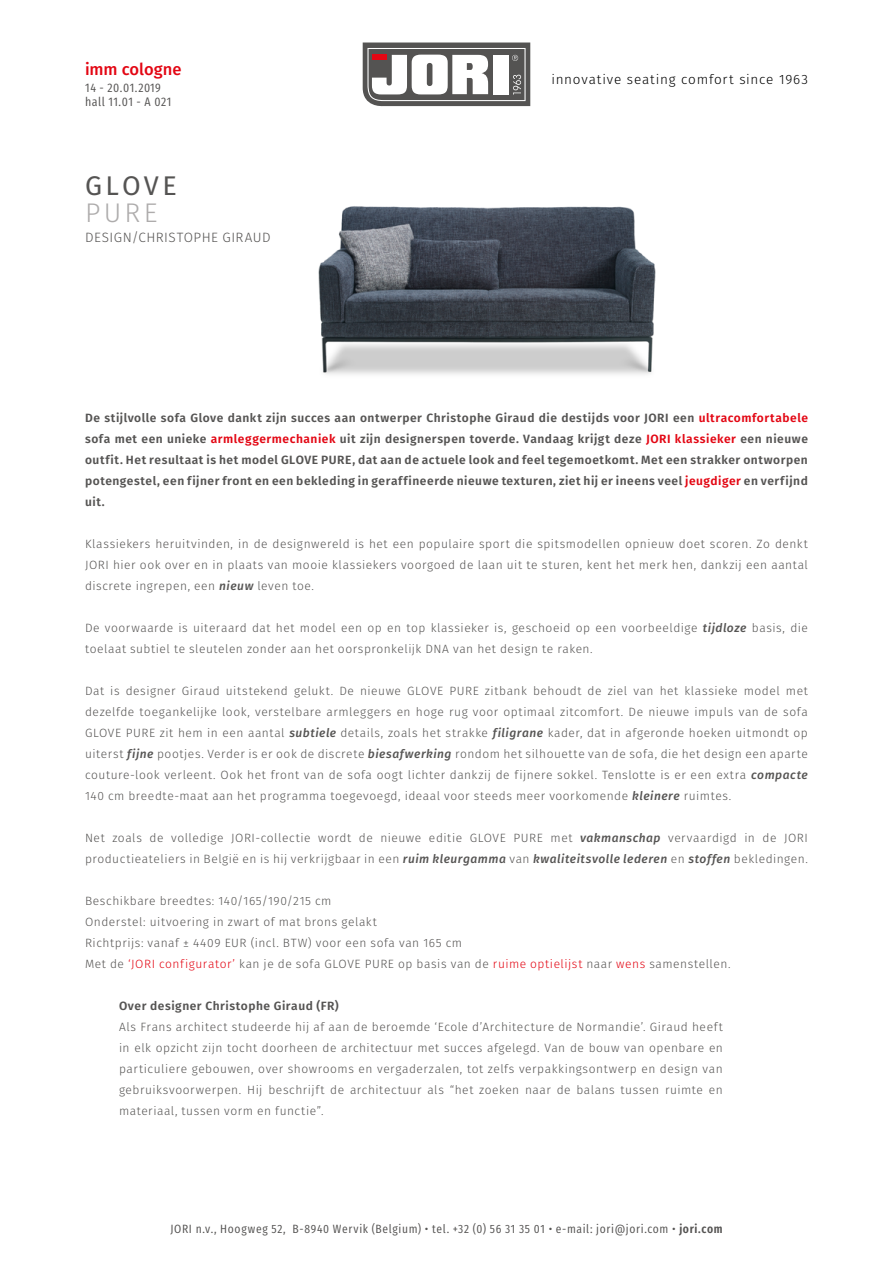
<style>
.page{position:relative;width:893px;height:1263px;background:#fff}
.page>*{position:absolute;margin:0;border:0;box-sizing:border-box;transform-origin:0 0}
.t1{font:27px "Fira Sans";letter-spacing:.12em;color:#555453}
.t2{font:300 27px "Fira Sans";color:#aeacac}
.t3{font:500 16.5px "Fira Sans";color:#e30613}
.t4{font:300 13.5px "Fira Sans";letter-spacing:.06em;color:#000}
.t5{font:300 13.5px "Fira Sans";letter-spacing:.035em;color:#555453}
.t6{font:12.45px/14.5px "Fira Sans Condensed";letter-spacing:.04em;color:#555453}
.t7{font:300 12px/21px "Fira Sans";letter-spacing:.04em;color:#555453;text-align:justify}
.t8{font:600 12px/21px "Fira Sans";letter-spacing:.045em;color:#555453;text-align:justify}
.t9{font:12px "Fira Sans Condensed";letter-spacing:.055em;color:#555453}
.s1{color:#e30613}
.s2{font-weight:500;font-style:italic}
.s3{font-weight:600}
</style>
<div class="page">
<svg style="left:363px;top:43px;width:167px;height:63px"></svg>
<img style="left:318px;top:206px;width:338px;height:169px">
<h2 class="t3" style="left:85px;top:56px;width:98px">imm cologne</h2>
<p class="t6" style="left:85px;top:79px;width:88px">14 - 20.01.2019 hall 11.01 - A 021</p>
<h1 class="t1" style="left:85px;top:166px;width:93px">GLOVE</h1>
<h1 class="t2" style="left:85px;top:194px;width:74px">PURE</h1>
<p class="t5" style="left:85px;top:228px;width:187px">DESIGN/CHRISTOPHE GIRAUD</p>
<p class="t4" style="left:551px;top:70px;width:258px">innovative seating comfort since 1963</p>
<p class="t8" style="left:85px;top:406px;width:724px">De stijlvolle sofa Glove dankt zijn succes aan ontwerper Christophe Giraud die destijds voor JORI een <span class="s1">ultracomfortabele </span>sofa met een unieke <span class="s1">armleggermechaniek</span> uit zijn designerspen toverde. Vandaag krijgt deze <span class="s1">JORI klassieker</span> een nieuwe outfit. Het resultaat is het model GLOVE PURE, dat aan de actuele look and feel tegemoetkomt. Met een strakker ontworpen potengestel, een fijner front en een bekleding in geraffineerde nieuwe texturen, ziet hij er ineens veel <span class="s1">jeugdiger</span> en verfijnd uit.</p>
<p class="t7" style="left:85px;top:533px;width:724px">Klassiekers heruitvinden, in de designwereld is het een populaire sport die spitsmodellen opnieuw doet scoren. Zo denkt JORI hier ook over en in plaats van mooie klassiekers voorgoed de laan uit te sturen, kent het merk hen, dankzij een aantal discrete ingrepen, een <span class="s2">nieuw</span> leven toe.</p>
<p class="t7" style="left:85px;top:617px;width:724px">De voorwaarde is uiteraard dat het model een op en top klassieker is, geschoeid op een voorbeeldige <span class="s2">tijdloze</span> basis, die toelaat subtiel te sleutelen zonder aan het oorspronkelijk DNA van het design te raken.</p>
<p class="t7" style="left:85px;top:680px;width:724px">Dat is designer Giraud uitstekend gelukt. De nieuwe GLOVE PURE zitbank behoudt de ziel van het klassieke model met dezelfde toegankelijke look, verstelbare armleggers en hoge rug voor optimaal zitcomfort. De nieuwe impuls van de sofa GLOVE PURE zit hem in een aantal <span class="s2">subtiele</span> details, zoals het strakke <span class="s2">filigrane</span> kader, dat in afgeronde hoeken uitmondt op uiterst <span class="s2">fijne</span> pootjes. Verder is er ook de discrete <span class="s2">biesafwerking</span> rondom het silhouette van de sofa, die het design een aparte couture-look verleent. Ook het front van de sofa oogt lichter dankzij de fijnere sokkel. Tenslotte is er een extra <span class="s2">compacte </span>140 cm breedte-maat aan het programma toegevoegd, ideaal voor steeds meer voorkomende <span class="s2">kleinere</span> ruimtes.</p>
<p class="t7" style="left:85px;top:827px;width:724px">Net zoals de volledige JORI-collectie wordt de nieuwe editie GLOVE PURE met <span class="s2">vakmanschap</span> vervaardigd in de JORI productieateliers in België en is hij verkrijgbaar in een <span class="s2">ruim kleurgamma</span> van <span class="s2">kwaliteitsvolle lederen</span> en <span class="s2">stoffen</span> bekledingen.</p>
<p class="t7" style="left:85px;top:890px;width:647px;text-align:left">Beschikbare breedtes: 140/165/190/215 cm<br>Onderstel: uitvoering in zwart of mat brons gelakt<br>Richtprijs: vanaf ± 4409 EUR (incl. BTW) voor een sofa van 165 cm<br>Met de <span class="s1">‘JORI configurator’</span> kan je de sofa GLOVE PURE op basis van de <span class="s1">ruime optielijst</span> naar <span class="s1">wens</span> samenstellen.</p>
<p class="t8" style="left:119px;top:994px;width:221px">Over designer Christophe Giraud (FR)</p>
<p class="t7" style="left:119px;top:1016px;width:605px">Als Frans architect studeerde hij af aan de beroemde ‘Ecole d’Architecture de Normandie’. Giraud heeft in elk opzicht zijn tocht doorheen de architectuur met succes afgelegd. Van de bouw van openbare en particuliere gebouwen, over showrooms en vergaderzalen, tot zelfs verpakkingsontwerp en design van gebruiksvoorwerpen. Hij beschrijft de architectuur als “het zoeken naar de balans tussen ruimte en materiaal, tussen vorm en functie”.</p>
<p class="t9" style="left:170px;top:1218px;width:554px">JORI n.v., Hoogweg 52, B-8940 Wervik (Belgium) • tel. +32 (0) 56 31 35 01 • e-mail: jori@jori.com • <span class="s3">jori.com</span></p>
</div>
